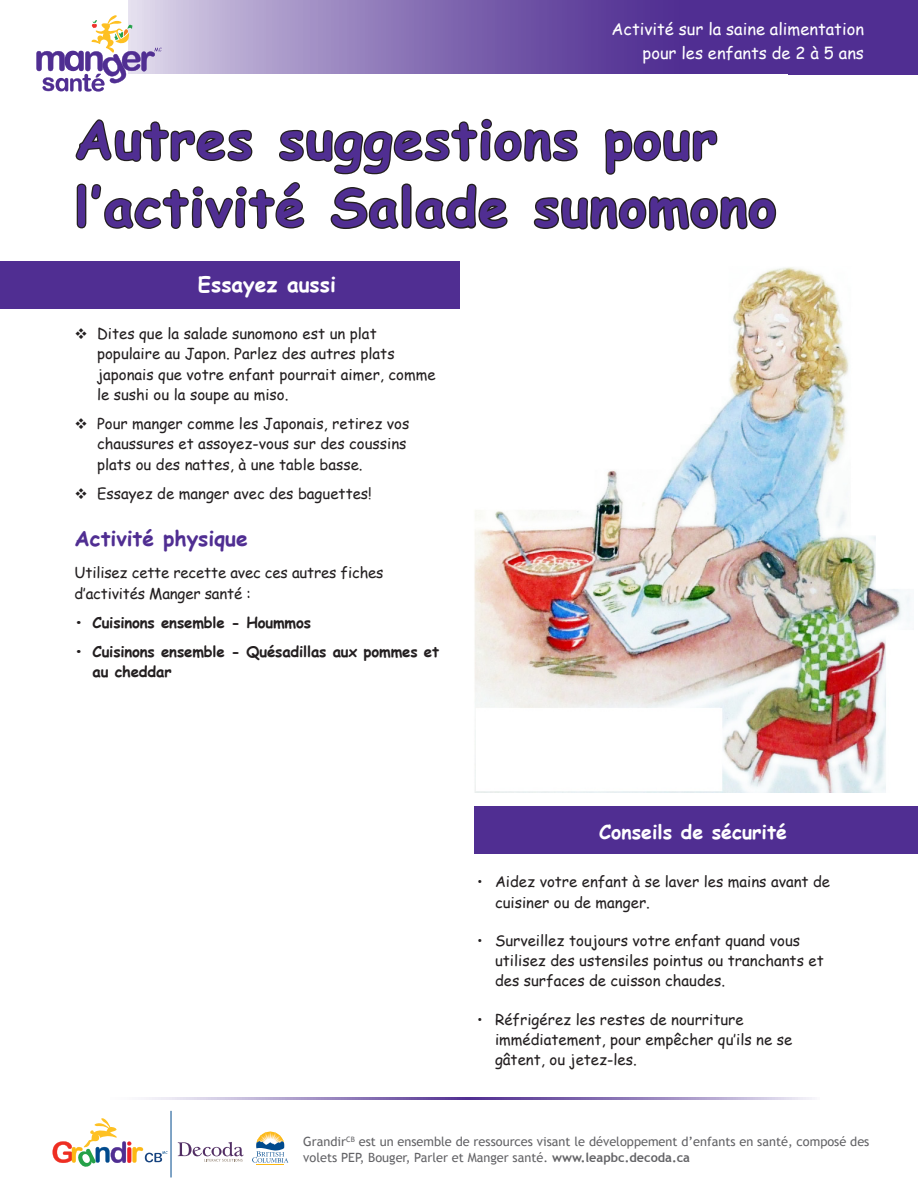
<style>
.page{position:relative;width:918px;height:1188px;background:#fff}
.page>*{position:absolute;margin:0;border:0;box-sizing:border-box;transform-origin:0 0}
.HF_B_Heading{font:700 52.5px/67.5px "Comic Sans MS";letter-spacing:.03em;color:#502e92}
.t1{font:700 21px "Comic Sans MS";color:#502e92}
.t2{font:700 21px "Comic Sans MS";color:#fff}
.t3{font:700 19.5px "Comic Sans MS";color:#fff}
.t4{font:16.5px "Comic Sans MS";color:#fff}
.t5{font:15px/20.2px "Comic Sans MS";color:#231f20}
.t6{font:700 15px/20.2px "Comic Sans MS";letter-spacing:-.01em;color:#231f20}
.t7{font:12.75px/16.5px "Trebuchet MS";color:#636366}
.s1{font-weight:700}
</style>
<div class="page">
<hr style="left:171px;top:1111px;width:1px;height:66px;background:#004a8d">
<svg style="left:178px;top:1142px;width:66px;height:20px"></svg>
<svg style="left:252px;top:1132px;width:36px;height:33px"></svg>
<svg style="left:53px;top:1118px;width:114px;height:49px"></svg>
<div style="left:789px;top:0;width:129px;height:74px;background:#502e92"></div>
<svg style="left:128px;top:0;width:661px;height:74px;background:#8169b0"></svg>
<svg style="left:144px;top:1097px;width:668px;height:2px"></svg>
<div style="left:474px;top:806px;width:444px;height:47px;background:#502e92"></div>
<div style="left:0;top:261px;width:459px;height:48px;background:#502e92"></div>
<svg style="left:36px;top:15px;width:742px;height:287px"></svg>
<img style="left:473px;top:266px;width:438px;height:527px">
<p class="t4" style="left:612px;top:17px;width:254px">Activité sur la saine alimentation</p>
<p class="t4" style="left:643px;top:41px;width:223px">pour les enfants de 2 à 5 ans</p>
<p class="HF_B_Heading" style="left:75px;top:104px;width:703px">Autres suggestions pour l’activité Salade sunomono</p>
<p class="t2" style="left:198px;top:269px;width:139px">Essayez aussi</p>
<p class="t5" style="left:97px;top:323px;width:340px;text-indent:-23px">❖ Dites que la salade sunomono est un plat populaire au Japon. Parlez des autres plats japonais que votre enfant pourrait aimer, comme le sushi ou la soupe au miso.</p>
<p class="t5" style="left:97px;top:413px;width:314px;text-indent:-23px">❖ Pour manger comme les Japonais, retirez vos chaussures et assoyez-vous sur des coussins plats ou des nattes, à une table basse.</p>
<p class="t5" style="left:75px;top:483px;width:299px">❖ Essayez de manger avec des baguettes!</p>
<p class="t1" style="left:75px;top:523px;width:175px">Activité physique</p>
<p class="t5" style="left:75px;top:562px;width:310px">Utilisez cette recette avec ces autres fiches d’activités Manger santé :</p>
<p class="t6" style="left:75px;top:612px;width:238px">• Cuisinons ensemble - Hoummos</p>
<p class="t6" style="left:93px;top:641px;width:348px;text-indent:-18px">• Cuisinons ensemble - Quésadillas aux pommes et au cheddar</p>
<p class="t3" style="left:599px;top:817px;width:189px">Conseils de sécurité</p>
<p class="t5" style="left:495px;top:871px;width:337px;text-indent:-18px">• Aidez votre enfant à se laver les mains avant de cuisiner ou de manger.</p>
<p class="t5" style="left:495px;top:930px;width:330px;text-indent:-18px">• Surveillez toujours votre enfant quand vous utilisez des ustensiles pointus ou tranchants et des surfaces de cuisson chaudes.</p>
<p class="t5" style="left:495px;top:1009px;width:299px;text-indent:-18px">• Réfrigérez les restes de nourriture immédiatement, pour empêcher qu’ils ne se gâtent, ou jetez-les.</p>
<p class="t7" style="left:303px;top:1133px;width:568px">Grandir<sup>CB</sup> est un ensemble de ressources visant le développement d’enfants en santé, composé des volets PEP, Bouger, Parler et Manger santé. <span class="s1">www.leapbc.decoda.ca</span></p>
</div>
